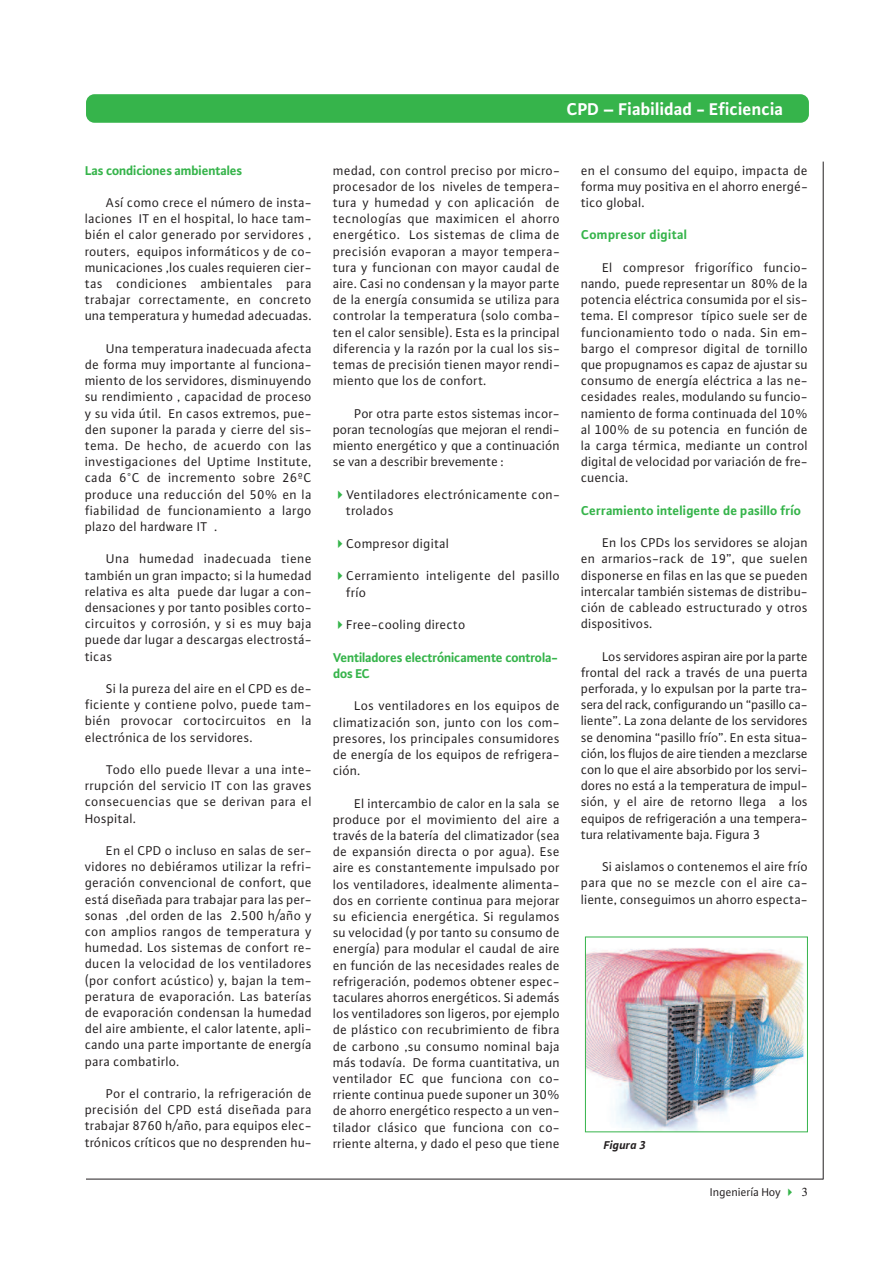
<style>
.page{position:relative;width:893px;height:1263px;background:#fff}
.page>*{position:absolute;margin:0;border:0;box-sizing:border-box;transform-origin:0 0}
.t1{font:700 18px "WILO Plus TF";color:#fff}
.t2{font:13.5px/16.2px "WILO Plus FM";letter-spacing:.02em;color:#231f20;text-align:justify}
.t3{font:700 13.5px/16.2px "WILO Plus FM";letter-spacing:-.02em;color:#36b44b}
.t4{font:700 13.5px "WILO Plus FM";color:#36b44b}
.t5{font:700 13.5px "WILO Plus FM";letter-spacing:.015em;color:#36b44b}
.t6{font:12px "WILO Plus TF";color:#231f20}
.t7{font:italic 700 12px "WILO Plus FM";color:#231f20}
.s1{color:#36b44b}
.s2{font-family:"Times Cg ATT"}
</style>
<div class="page">
<hr style="left:86px;top:1179px;width:737px;height:1px;background:#231f20">
<div style="left:86px;top:94px;width:723px;height:29px;background:#36b44b;border-radius:9px"></div>
<hr style="left:823px;top:162px;width:1px;height:1017px;background:#231f20">
<img style="left:587px;top:948px;width:218px;height:182px">
<div style="left:585px;top:937px;width:223px;height:195px;border:1px solid #36b44b"></div>
<p class="t3" style="left:85px;top:161px;width:159px">Las condiciones ambientales</p>
<p class="t2" style="left:85px;top:194px;width:229px;text-indent:21px">Así como crece el número de insta&shy;laciones IT en el hospital, lo hace tam&shy;bién el calor generado por servidores , routers, equipos informáticos y de co&shy;municaciones ,los cuales requieren cier&shy;tas condiciones ambientales para trabajar correctamente, en concreto una temperatura y humedad adecuadas.</p>
<p class="t2" style="left:85px;top:340px;width:229px;text-indent:21px">Una temperatura inadecuada afecta de forma muy importante al funciona&shy;miento de los servidores, disminuyendo su rendimiento , capacidad de proceso y su vida útil. En casos extremos, pue&shy;den suponer la parada y cierre del sis&shy;tema. De hecho, de acuerdo con las investigaciones del Uptime Institute, cada 6°C de incremento sobre 26ºC produce una reducción del 50% en la fiabilidad de funcionamiento a largo plazo del hardware IT .</p>
<p class="t2" style="left:85px;top:551px;width:229px;text-indent:21px">Una humedad inadecuada tiene también un gran impacto; si la humedad relativa es alta puede dar lugar a con&shy;densaciones y por tanto posibles corto&shy;circuitos y corrosión, y si es muy baja puede dar lugar a descargas electrostá&shy;ticas</p>
<p class="t2" style="left:85px;top:680px;width:229px;text-indent:21px">Si la pureza del aire en el CPD es de&shy;ficiente y contiene polvo, puede tam&shy;bién provocar cortocircuitos en la electrónica de los servidores.</p>
<p class="t2" style="left:85px;top:761px;width:229px;text-indent:21px">Todo ello puede llevar a una inte&shy;rrupción del servicio IT con las graves consecuencias que se derivan para el Hospital.</p>
<p class="t2" style="left:85px;top:842px;width:229px;text-indent:21px">En el CPD o incluso en salas de ser&shy;vidores no debiéramos utilizar la refri&shy;geración convencional de confort, que está diseñada para trabajar para las per&shy;sonas ,del orden de las 2.500 h/año y con amplios rangos de temperatura y humedad. Los sistemas de confort re&shy;ducen la velocidad de los ventiladores (por confort acústico) y, bajan la tem&shy;peratura de evaporación. Las baterías de evaporación condensan la humedad del aire ambiente, el calor latente, apli&shy;cando una parte importante de energía para combatirlo.</p>
<p class="t2" style="left:85px;top:1085px;width:229px;text-indent:21px">Por el contrario, la refrigeración de precisión del CPD está diseñada para trabajar 8760 h/año, para equipos elec&shy;trónicos críticos que no desprenden hu-</p>
<h1 class="t1" style="left:567px;top:98px;width:218px">CPD – Fiabilidad - Eficiencia</h1>
<p class="t2" style="left:333px;top:162px;width:229px">medad, con control preciso por micro&shy;procesador de los niveles de tempera&shy;tura y humedad y con aplicación de tecnologías que maximicen el ahorro energético. Los sistemas de clima de precisión evaporan a mayor tempera&shy;tura y funcionan con mayor caudal de aire. Casi no condensan y la mayor parte de la energía consumida se utiliza para controlar la temperatura (solo comba&shy;ten el calor sensible). Esta es la principal diferencia y la razón por la cual los sis&shy;temas de precisión tienen mayor rendi&shy;miento que los de confort.</p>
<p class="t2" style="left:333px;top:405px;width:228px;text-indent:21px">Por otra parte estos sistemas incor&shy;poran tecnologías que mejoran el rendi&shy;miento energético y que a continuación se van a describir brevemente :</p>
<p class="t2" style="left:346px;top:486px;width:216px;text-indent:-13px"><span class="s1">✔</span>Ventiladores electrónicamente con&shy;trolados</p>
<p class="t2" style="left:333px;top:535px;width:118px"><span class="s1">✔</span>Compresor digital</p>
<p class="t2" style="left:346px;top:568px;width:215px;text-indent:-13px"><span class="s1">✔</span>Cerramiento inteligente del pasillo frío</p>
<p class="t2" style="left:333px;top:616px;width:134px"><span class="s1">✔</span>Free-cooling directo</p>
<p class="t3" style="left:333px;top:649px;width:226px">Ventiladores electrónicamente controla&shy;dos EC</p>
<p class="t2" style="left:333px;top:697px;width:228px;text-indent:21px">Los ventiladores en los equipos de climatización son, junto con los com&shy;presores, los principales consumidores de energía de los equipos de refrigera&shy;ción.</p>
<p class="t2" style="left:333px;top:795px;width:229px;text-indent:21px">El intercambio de calor en la sala se produce por el movimiento del aire a través de la batería del climatizador (sea de expansión directa o por agua). Ese aire es constantemente impulsado por los ventiladores, idealmente alimenta&shy;dos en corriente continua para mejorar su eficiencia energética. Si regulamos su velocidad (y por tanto su consumo de energía) para modular el caudal de aire en función de las necesidades reales de refrigeración, podemos obtener espec&shy;taculares ahorros energéticos. Si además los ventiladores son ligeros, por ejemplo de plástico con recubrimiento de fibra de carbono ,su consumo nominal baja más todavía. De forma cuantitativa, un ventilador EC que funciona con co&shy;rriente continua puede suponer un 30% de ahorro energético respecto a un ven&shy;tilador clásico que funciona con co&shy;rriente alterna, y dado el peso que tiene</p>
<p class="t2" style="left:581px;top:162px;width:228px">en el consumo del equipo, impacta de forma muy positiva en el ahorro energé&shy;tico global.</p>
<p class="t5" style="left:581px;top:226px;width:108px">Compresor digital</p>
<p class="t2" style="left:581px;top:259px;width:228px;text-indent:21px">El compresor frigorífico funcio&shy;nando, puede representar un 80% de la potencia eléctrica consumida por el sis&shy;tema. El compresor típico suele ser de funcionamiento todo o nada. Sin em&shy;bargo el compresor digital de tornillo que propugnamos es capaz de ajustar su consumo de energía eléctrica a las ne&shy;cesidades reales, modulando su funcio&shy;namiento de forma continuada del 10% al 100% de su potencia en función de la carga térmica, mediante un control digital de velocidad por variación de fre&shy;cuencia.</p>
<p class="t4" style="left:581px;top:501px;width:222px">Cerramiento inteligente de pasillo frío</p>
<p class="t2" style="left:581px;top:534px;width:228px;text-indent:21px">En los CPDs los servidores se alojan en armarios-rack de 19”, que suelen disponerse en filas en las que se pueden intercalar también sistemas de distribu&shy;ción de cableado estructurado y otros dispositivos.</p>
<p class="t2" style="left:581px;top:648px;width:228px;text-indent:21px">Los servidores aspiran aire por la parte frontal del rack a través de una puerta perforada, y lo expulsan por la parte tra&shy;sera del rack, configurando un “pasillo ca&shy;liente”. La zona delante de los servidores se denomina “pasillo frío”. En esta situa&shy;ción, los flujos de aire tienden a mezclarse con lo que el aire absorbido por los servi&shy;dores no está a la temperatura de impul&shy;sión, y el aire de retorno llega a los equipos de refrigeración a una tempera&shy;tura relativamente baja. Figura 3</p>
<p class="t2" style="left:581px;top:858px;width:228px;text-indent:21px">Si aislamos o contenemos el aire frío para que no se mezcle con el aire ca&shy;liente, conseguimos un ahorro especta-</p>
<p class="t7" style="left:604px;top:1137px;width:44px">Figura 3</p>
<p class="t6" style="left:710px;top:1185px;width:99px">Ingeniería Hoy <span class="s1">✔</span> <span class="s2">3</span></p>
</div>
